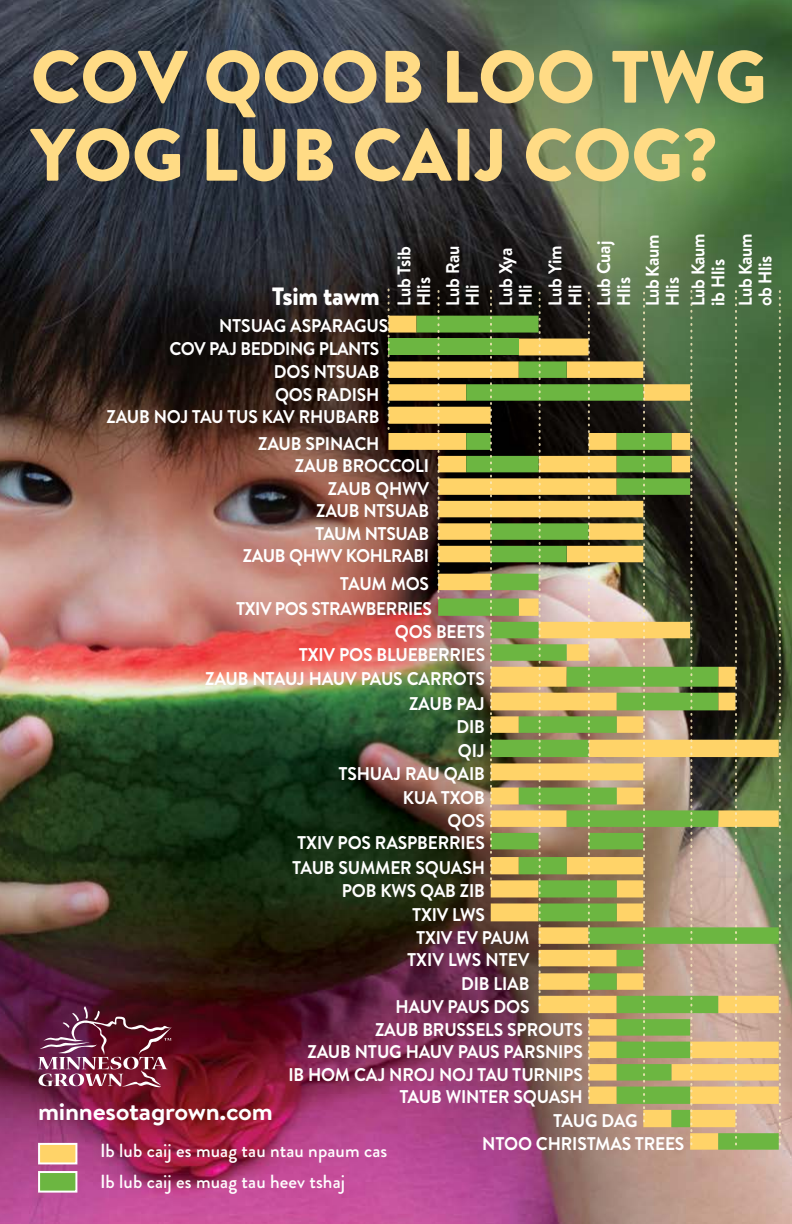
<style>
.page{position:relative;width:792px;height:1224px;background:#fff}
.page>*{position:absolute;margin:0;border:0;box-sizing:border-box;transform-origin:0 0}
.t1{font:900 74px/78px "Brandon Grotesque";color:#ffdb85}
.p1_heading_in_season{font:900 25px "Brandon Text";letter-spacing:-.01em;color:#fff;scale:.95 1}
.t2{font:700 24px "Brandon Text";letter-spacing:-.01em;color:#fff;scale:1.06 1}
.t3{font:500 19px "Brandon Grotesque";letter-spacing:.005em;color:#fff}
.p_seasonal_look_grid{font:700 18.4px/19.8px "Brandon Text";letter-spacing:-.01em;color:#fff;scale:.95 1}
.p_seasonal_look_grid-2{font:700 18.4px "Brandon Text";letter-spacing:-.03em;color:#fff;scale:.95 1}
</style>
<div class="page">
<img style="left:0;top:0;width:792px;height:1224px">
<img style="left:388px;top:316px;width:29px;height:834px">
<img style="left:417px;top:316px;width:362px;height:834px">
<div style="left:388px;top:339px;width:131px;height:16px;background:#6cb641"></div>
<svg style="left:388px;top:289px;width:2px;height:140px"></svg>
<svg style="left:438px;top:291px;width:2px;height:308px"></svg>
<svg style="left:539px;top:293px;width:2px;height:712px"></svg>
<svg style="left:490px;top:291px;width:2px;height:595px"></svg>
<svg style="left:588px;top:293px;width:2px;height:805px;background:#bab075"></svg>
<svg style="left:643px;top:293px;width:2px;height:828px;background:#a7a772"></svg>
<svg style="left:690px;top:291px;width:2px;height:853px;background:#939068"></svg>
<svg style="left:735px;top:291px;width:2px;height:854px;background:#9c9770"></svg>
<svg style="left:779px;top:291px;width:2px;height:854px;background:#8e966e"></svg>
<svg style="left:38px;top:1006px;width:134px;height:81px;background:#7a384f"></svg>
<div style="left:38px;top:1171px;width:39px;height:22px;background:#6cb641;border:2px solid #fff"></div>
<div style="left:38px;top:1143px;width:39px;height:21px;background:#ffd368;border:2px solid #fff"></div>
<h2 class="t1" style="left:31px;top:39px;width:738px">COV QOOB LOO TWG<br>YOG LUB CAIJ COG?</h2>
<p class="p_seasonal_look_grid" style="left:394px;top:306px;width:64px;rotate:-90deg">Lub Tsib<br>Hlis</p>
<p class="p_seasonal_look_grid" style="left:442px;top:306px;width:65px;rotate:-90deg">Lub Rau<br>Hli</p>
<p class="p_seasonal_look_grid" style="left:495px;top:306px;width:62px;rotate:-90deg">Lub Xya<br>Hli</p>
<p class="p_seasonal_look_grid" style="left:545px;top:306px;width:65px;rotate:-90deg">Lub Yim<br>Hli</p>
<p class="p_seasonal_look_grid" style="left:594px;top:306px;width:70px;rotate:-90deg">Lub Cuaj<br>Hlis</p>
<p class="p_seasonal_look_grid" style="left:642px;top:306px;width:76px;rotate:-90deg">Lub Kaum<br>Hlis</p>
<p class="p_seasonal_look_grid" style="left:688px;top:306px;width:78px;rotate:-90deg">Lub Kaum ib Hlis</p>
<p class="p_seasonal_look_grid" style="left:735px;top:306px;width:78px;rotate:-90deg">Lub Kaum ob Hlis</p>
<p class="p1_heading_in_season" style="left:272px;top:279px;width:115px">Tsim tawm</p>
<p class="p_seasonal_look_grid" style="left:219px;top:316px;width:180px">NTSUAG ASPARAGUS</p>
<p class="p_seasonal_look_grid" style="left:169px;top:339px;width:223px">COV PAJ BEDDING PLANTS</p>
<p class="p_seasonal_look_grid" style="left:274px;top:361px;width:113px">DOS NTSUAB</p>
<p class="p_seasonal_look_grid" style="left:275px;top:384px;width:111px">QOS RADISH</p>
<p class="p_seasonal_look_grid" style="left:107px;top:407px;width:289px">ZAUB NOJ TAU TUS KAV RHUBARB</p>
<p class="p_seasonal_look_grid" style="left:258px;top:433px;width:129px">ZAUB SPINACH</p>
<p class="p_seasonal_look_grid" style="left:295px;top:456px;width:143px">ZAUB BROCCOLI</p>
<p class="p_seasonal_look_grid" style="left:328px;top:478px;width:108px">ZAUB QHWV</p>
<p class="p_seasonal_look_grid" style="left:316px;top:501px;width:120px">ZAUB NTSUAB</p>
<p class="p_seasonal_look_grid-2" style="left:315px;top:521px;width:121px">TAUM NTSUAB</p>
<p class="p_seasonal_look_grid" style="left:243px;top:546px;width:198px">ZAUB QHWV KOHLRABI</p>
<p class="p_seasonal_look_grid" style="left:340px;top:573px;width:95px">TAUM MOS</p>
<p class="p_seasonal_look_grid" style="left:236px;top:599px;width:208px">TXIV POS STRAWBERRIES</p>
<p class="p_seasonal_look_grid" style="left:395px;top:622px;width:96px">QOS BEETS</p>
<p class="p_seasonal_look_grid" style="left:299px;top:644px;width:198px">TXIV POS BLUEBERRIES</p>
<p class="p_seasonal_look_grid" style="left:205px;top:668px;width:296px">ZAUB NTAUJ HAUV PAUS CARROTS</p>
<p class="p_seasonal_look_grid" style="left:409px;top:693px;width:81px">ZAUB PAJ</p>
<p class="p_seasonal_look_grid" style="left:456px;top:716px;width:32px">DIB</p>
<p class="p_seasonal_look_grid" style="left:458px;top:740px;width:30px">QIJ</p>
<p class="p_seasonal_look_grid" style="left:338px;top:763px;width:156px">TSHUAJ RAU QAIB</p>
<p class="p_seasonal_look_grid" style="left:403px;top:788px;width:88px">KUA TXOB</p>
<p class="p_seasonal_look_grid" style="left:448px;top:810px;width:41px">QOS</p>
<p class="p_seasonal_look_grid" style="left:297px;top:833px;width:199px">TXIV POS RASPBERRIES</p>
<p class="p_seasonal_look_grid" style="left:292px;top:857px;width:204px">TAUB SUMMER SQUASH</p>
<p class="p_seasonal_look_grid" style="left:342px;top:880px;width:152px">POB KWS QAB ZIB</p>
<p class="p_seasonal_look_grid" style="left:412px;top:904px;width:78px">TXIV LWS</p>
<p class="p_seasonal_look_grid" style="left:416px;top:927px;width:121px">TXIV EV PAUM</p>
<p class="p_seasonal_look_grid" style="left:407px;top:950px;width:131px">TXIV LWS NTEV</p>
<p class="p_seasonal_look_grid" style="left:461px;top:973px;width:73px">DIB LIAB</p>
<p class="p_seasonal_look_grid" style="left:396px;top:996px;width:143px">HAUV PAUS DOS</p>
<p class="p_seasonal_look_grid" style="left:375px;top:1019px;width:220px">ZAUB BRUSSELS SPROUTS</p>
<p class="p_seasonal_look_grid" style="left:308px;top:1041px;width:291px">ZAUB NTUG HAUV PAUS PARSNIPS</p>
<p class="p_seasonal_look_grid" style="left:288px;top:1064px;width:312px">IB HOM CAJ NROJ NOJ TAU TURNIPS</p>
<p class="p_seasonal_look_grid" style="left:399px;top:1087px;width:195px">TAUB WINTER SQUASH</p>
<p class="p_seasonal_look_grid" style="left:553px;top:1110px;width:90px">TAUG DAG</p>
<p class="p_seasonal_look_grid" style="left:482px;top:1133px;width:214px">NTOO CHRISTMAS TREES</p>
<p class="t2" style="left:38px;top:1095px;width:223px">minnesotagrown.com</p>
<h3 class="t3" style="left:100px;top:1138px;width:289px">Ib lub caij es muag tau ntau npaum cas</h3>
<h3 class="t3" style="left:100px;top:1168px;width:247px">Ib lub caij es muag tau heev tshaj</h3>
</div>
